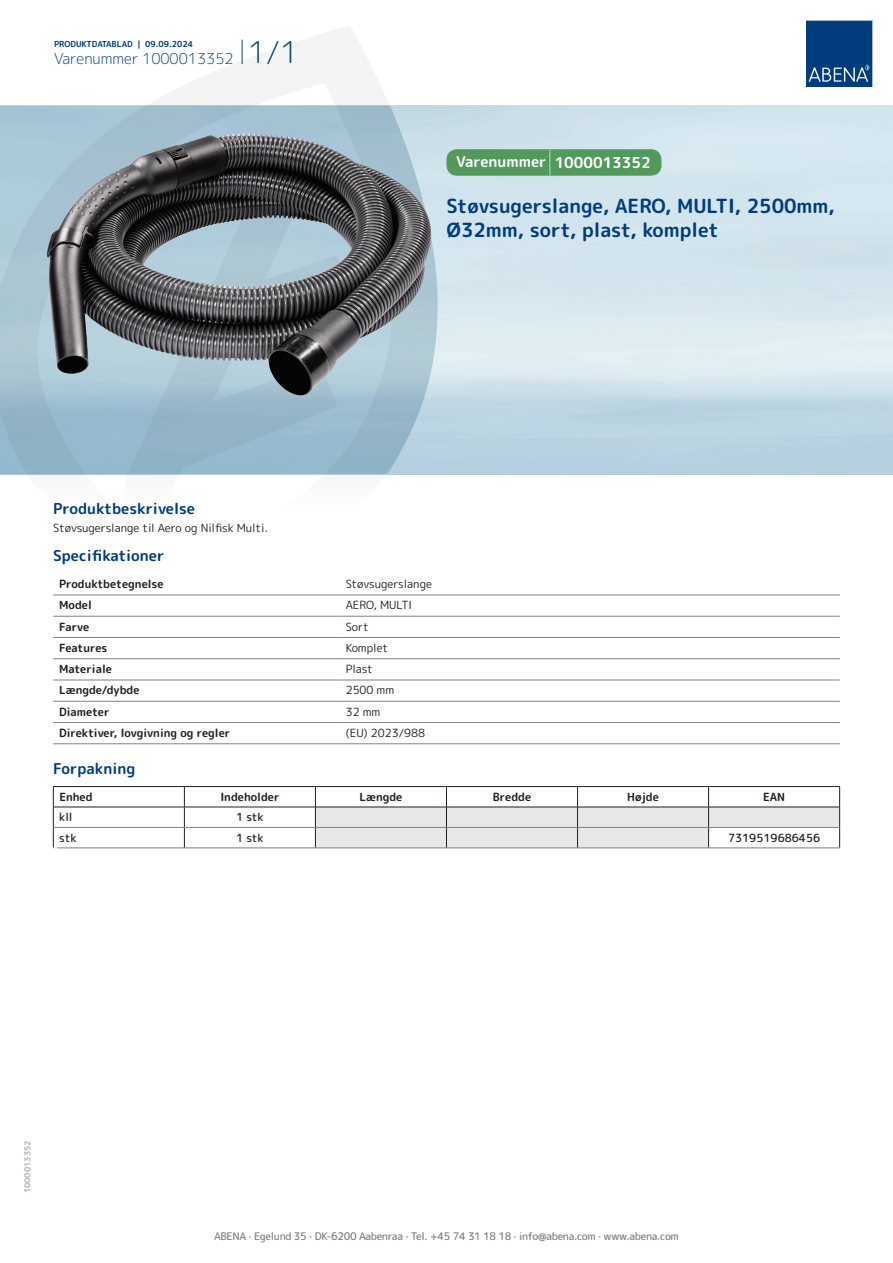
<style>
.page{position:relative;width:893px;height:1263px;background:#fff}
.page>*{position:absolute;margin:0;border:0;box-sizing:border-box;transform-origin:0 0}
.t1{font:700 19.5px/24px "Rounded Mplus 1 c";color:#013d7d}
.t2{font:700 15px "Rounded Mplus 1 c";color:#013d7d}
.t3{font:300 15px "Rounded Mplus 1 c";color:#013d7d}
.t4{font:700 15px "Rounded Mplus 1 c";color:#fff}
.t5{font:700 11.25px "Rounded Mplus 1 c";color:#231f20}
.t6{font:11.25px "Rounded Mplus 1 c";color:#231f20}
.t7{font:500 11.25px "Rounded Mplus 1 c";color:#231f20}
.t8{font:500 10.5px "Rounded Mplus 1 c";letter-spacing:-.03em;color:#808285}
.t9{font:700 10.5px "Rounded Mplus 1 c";color:#fff}
.t10{font:700 8.25px "Rounded Mplus 1 c";color:#013d7d}
.t11{font:700 8.25px "Rounded Mplus 1 c";color:#b2b3b7}
.s1{font-size:30px}
.s2{font-size:25.5px}
</style>
<div class="page">
<svg style="left:0;top:26px;width:439px;height:569px"></svg>
<svg style="left:0;top:106px;width:438px;height:368px;background:#8da3af"></svg>
<svg style="left:242px;top:40px;width:1px;height:24px"></svg>
<svg style="left:806px;top:20px;width:67px;height:67px;background:#144b86"></svg>
<img style="left:47px;top:132px;width:201px;height:242px">
<hr style="left:53px;top:595px;width:287px;height:1px;background:#808285">
<hr style="left:340px;top:595px;width:500px;height:1px;background:#808285">
<hr style="left:53px;top:616px;width:287px;height:1px;background:#808285">
<hr style="left:340px;top:616px;width:500px;height:1px;background:#808285">
<hr style="left:53px;top:637px;width:287px;height:1px;background:#808285">
<hr style="left:340px;top:637px;width:500px;height:1px;background:#808285">
<hr style="left:53px;top:658px;width:287px;height:1px;background:#808285">
<hr style="left:340px;top:658px;width:500px;height:1px;background:#808285">
<hr style="left:53px;top:680px;width:287px;height:1px;background:#808285">
<hr style="left:340px;top:680px;width:500px;height:1px;background:#808285">
<hr style="left:53px;top:701px;width:287px;height:1px;background:#808285">
<hr style="left:340px;top:701px;width:500px;height:1px;background:#808285">
<hr style="left:53px;top:722px;width:287px;height:1px;background:#808285">
<hr style="left:340px;top:722px;width:500px;height:1px;background:#808285">
<hr style="left:53px;top:743px;width:287px;height:1px;background:#808285">
<hr style="left:340px;top:743px;width:500px;height:1px;background:#808285">
<hr style="left:53px;top:786px;width:131px;height:1px;background:#231f20">
<hr style="left:184px;top:786px;width:131px;height:1px;background:#231f20">
<hr style="left:315px;top:786px;width:131px;height:1px;background:#231f20">
<hr style="left:446px;top:786px;width:131px;height:1px;background:#231f20">
<hr style="left:577px;top:786px;width:132px;height:1px;background:#231f20">
<hr style="left:709px;top:786px;width:131px;height:1px;background:#231f20">
<hr style="left:53px;top:807px;width:131px;height:1px;background:#231f20">
<hr style="left:184px;top:807px;width:131px;height:1px;background:#231f20">
<svg style="left:53px;top:787px;width:1px;height:61px"></svg>
<svg style="left:184px;top:787px;width:1px;height:61px"></svg>
<svg style="left:315px;top:787px;width:525px;height:61px"></svg>
<hr style="left:54px;top:827px;width:130px;height:1px;background:#808285">
<hr style="left:184px;top:827px;width:131px;height:1px;background:#808285">
<hr style="left:315px;top:827px;width:131px;height:1px;background:#808285">
<hr style="left:446px;top:827px;width:131px;height:1px;background:#808285">
<hr style="left:577px;top:827px;width:132px;height:1px;background:#808285">
<hr style="left:709px;top:827px;width:130px;height:1px;background:#808285">
<hr style="left:53px;top:848px;width:131px;height:1px;background:#808285">
<hr style="left:184px;top:848px;width:131px;height:1px;background:#808285">
<hr style="left:315px;top:848px;width:131px;height:1px;background:#808285">
<hr style="left:446px;top:848px;width:131px;height:1px;background:#808285">
<hr style="left:577px;top:848px;width:132px;height:1px;background:#808285">
<hr style="left:709px;top:848px;width:131px;height:1px;background:#808285">
<div style="left:446px;top:149px;width:215px;height:27px;background:#52995c;border-radius:10px"></div>
<p class="t10" style="left:54px;top:38px;width:141px">PRODUKTDATABLAD | 09.09.2024</p>
<h2 class="t3" style="left:54px;top:48px;width:246px">Varenummer 1000013352 <span class="s1">1/1</span></h2>
<h2 class="t4" style="left:456px;top:152px;width:196px">Varenummer <span class="s2">|</span> 1000013352</h2>
<h1 class="t1" style="left:446px;top:194px;width:390px">Støvsugerslange, AERO, MULTI, 2500mm,<br>Ø32mm, sort, plast, komplet</h1>
<h2 class="t2" style="left:53px;top:498px;width:143px">Produktbeskrivelse</h2>
<p class="t6" style="left:53px;top:520px;width:216px">Støvsugerslange til Aero og Nilfisk Multi.</p>
<h2 class="t2" style="left:53px;top:545px;width:113px">Specifikationer</h2>
<p class="t5" style="left:59px;top:576px;width:106px">Produktbetegnelse</p>
<p class="t6" style="left:346px;top:576px;width:88px">Støvsugerslange</p>
<p class="t5" style="left:59px;top:597px;width:34px">Model</p>
<p class="t6" style="left:346px;top:597px;width:68px">AERO, MULTI</p>
<p class="t5" style="left:59px;top:618px;width:32px">Farve</p>
<p class="t6" style="left:346px;top:618px;width:25px">Sort</p>
<p class="t5" style="left:59px;top:640px;width:50px">Features</p>
<p class="t6" style="left:346px;top:640px;width:44px">Komplet</p>
<p class="t5" style="left:59px;top:661px;width:54px">Materiale</p>
<p class="t6" style="left:346px;top:661px;width:29px">Plast</p>
<p class="t5" style="left:59px;top:682px;width:82px">Længde/dybde</p>
<p class="t6" style="left:346px;top:682px;width:50px">2500 mm</p>
<p class="t5" style="left:59px;top:704px;width:52px">Diameter</p>
<p class="t6" style="left:346px;top:704px;width:36px">32 mm</p>
<p class="t5" style="left:59px;top:725px;width:173px">Direktiver, lovgivning og regler</p>
<p class="t6" style="left:346px;top:725px;width:81px">(EU) 2023/988</p>
<h2 class="t2" style="left:53px;top:758px;width:84px">Forpakning</h2>
<p class="t5" style="left:59px;top:789px;width:35px">Enhed</p>
<p class="t5" style="left:220px;top:789px;width:61px">Indeholder</p>
<p class="t5" style="left:359px;top:789px;width:44px">Længde</p>
<p class="t5" style="left:493px;top:789px;width:40px">Bredde</p>
<p class="t5" style="left:627px;top:789px;width:33px">Højde</p>
<p class="t5" style="left:763px;top:789px;width:24px">EAN</p>
<p class="t7" style="left:59px;top:809px;width:15px">kll</p>
<p class="t7" style="left:236px;top:809px;width:29px">1 stk</p>
<p class="t7" style="left:59px;top:830px;width:19px">stk</p>
<p class="t7" style="left:236px;top:830px;width:29px">1 stk</p>
<p class="t7" style="left:728px;top:830px;width:94px">7319519686456</p>
<p class="t9" style="left:53px;top:843px;width:7px">*</p>
<p class="t11" style="left:22px;top:1193px;width:54px;rotate:-90deg">1000013352</p>
<p class="t8" style="left:214px;top:1229px;width:466px">ABENA · Egelund 35 · DK-6200 Aabenraa · Tel. +45 74 31 18 18 · info@abena.com · www.abena.com</p>
</div>
